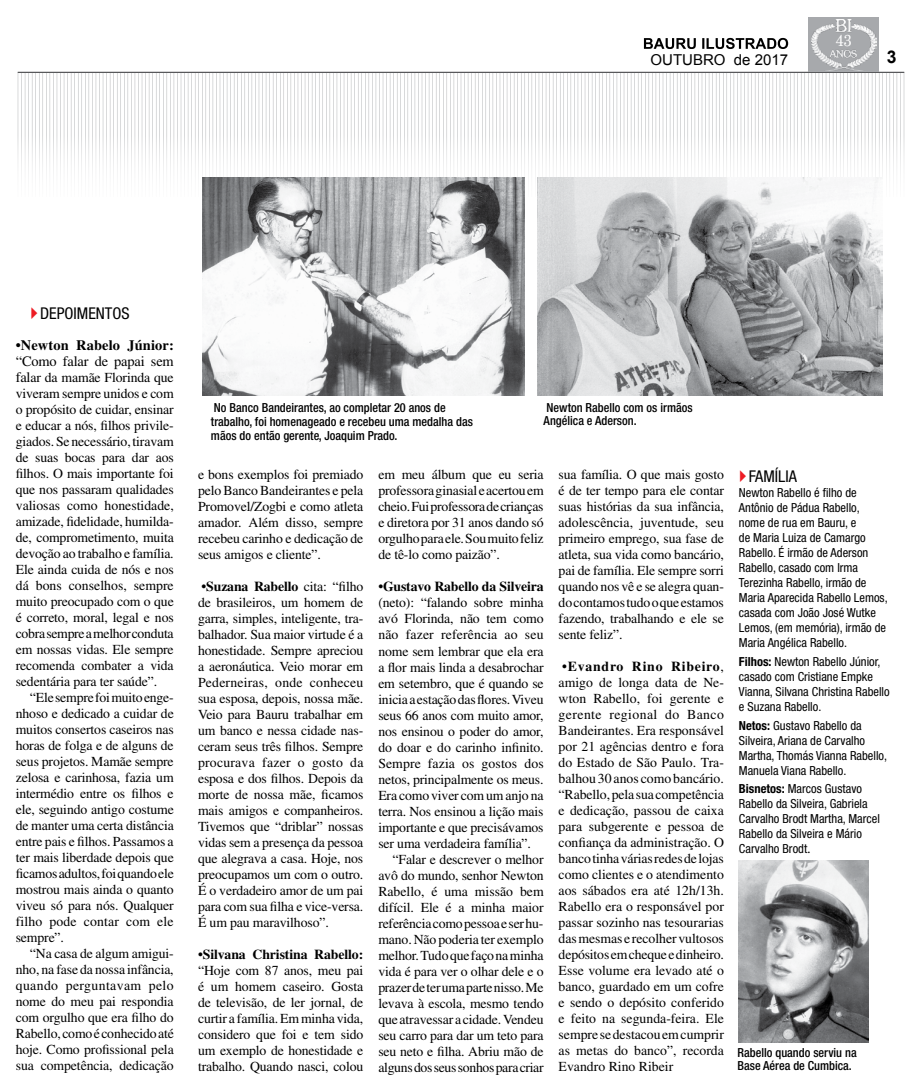
<style>
.page{position:relative;width:922px;height:1088px;background:#fff}
.page>*{position:absolute;margin:0;border:0;box-sizing:border-box;transform-origin:0 0}
.t1{font:700 17.5px "Arial";color:#000}
.t2{font:condensed 16.25px "Helvetica Neue";color:#000}
.t3{font:16.25px "Grad";color:#fff;scale:.95 1}
.t4{font:15px "Arial";color:#000}
.t5{font:14.38px "Toronto PS Bold";letter-spacing:.01em;color:#000}
.t6{font:14.38px "Toronto";letter-spacing:-.01em;color:#000}
.t7{font:13.75px/16px "Toronto";letter-spacing:-.01em;color:#000;text-align:justify}
.t8{font:13.75px "Toronto PS Bold";letter-spacing:-.005em;color:#000}
.t9{font:13.75px "Toronto";letter-spacing:.01em;color:#000}
.t10{font:13.75px "Toronto PS Bold";letter-spacing:.055em;color:#000}
.t11{font:condensed 12.5px/15px "Helvetica Neue";color:#000}
.t12{font:500 condensed 12.5px/13.8px "Helvetica Neue";color:#000}
.s1{font-size:14.38px}
.s2{font-family:"Toronto"}
.s3{font-weight:700}
.s4{font-family:"Toronto";font-stretch:normal;font-size:14.38px}
</style>
<div class="page">
<svg style="left:18px;top:73px;width:886px;height:124px"></svg>
<svg style="left:643px;top:38px;width:145px;height:11px"></svg>
<hr style="left:18px;top:72px;width:886px;height:1px;background:#58595b">
<div style="left:808px;top:18px;width:71px;height:54px;background:#a7a9ac"></div>
<img style="left:811px;top:19px;width:65px;height:52px">
<div style="left:824px;top:34px;width:39px;height:14px;background:#a7a9ac"></div>
<img style="left:738px;top:860px;width:129px;height:182px">
<img style="left:537px;top:177px;width:345px;height:218px">
<img style="left:202px;top:177px;width:322px;height:219px">
<p class="t3" style="left:835px;top:31px;width:18px">43</p>
<p class="t4" style="left:650px;top:50px;width:139px">OUTUBRO de 2017</p>
<p class="t1" style="left:886px;top:45px;width:11px">3</p>
<p class="t2" style="left:40px;top:304px;width:91px">DEPOIMENTOS</p>
<p class="t5" style="left:16px;top:336px;width:159px">•Newton Rabelo Júnior:</p>
<p class="t6" style="left:16px;top:353px;width:159px">“Como falar de papai sem</p>
<p class="t7" style="left:16px;top:369px;width:159px"><span class="s1">fal</span>ar da mamãe Florinda que viveram sempre unidos e com o propósito de cuidar, ensinar e educar a nós, filhos privile&shy;giados. Se necessário, tiravam de suas bocas para dar aos filhos. O mais importante foi que nos passaram qualidades valiosas como honestidade, amizade, fidelidade, humilda&shy;de, comprometimento, muita devoção ao trabalho e família.<br>Ele ainda cuida de nós e nos dá bons conselhos, sempre muito preocupado com o que é correto, moral, legal e nos cobra sempre a melhor conduta em nossas vidas. Ele sempre recomenda combater a vida sedentária para ter saúde”.</p>
<p class="t7" style="left:16px;top:689px;width:159px;text-indent:14px">“Ele sempre foi muito enge&shy;nhoso e dedicado a cuidar de muitos consertos caseiros nas horas de folga e de alguns de seus projetos. Mamãe sempre zelosa e carinhosa, fazia um intermédio entre os filhos e ele, seguindo antigo costume de manter uma certa distância entre pais e filhos. Passamos a ter mais liberdade depois que ficamos adultos, foi quando ele mostrou mais ainda o quanto viveu só para nós. Qualquer filho pode contar com ele sempre”.</p>
<p class="t7" style="left:16px;top:945px;width:159px;text-indent:14px">“Na casa de algum amigui&shy;nho, na fase da nossa infância, quando perguntavam pelo nome do meu pai respondia com orgulho que era filho do Rabello, como é conhecido até hoje. Como profissional pela sua competência, dedicação</p>
<p class="t12" style="left:543px;top:400px;width:151px">Newton Rabello com os irmãos<br>Angélica e Aderson.</p>
<p class="t12" style="left:211px;top:400px;width:263px">No Banco Bandeirantes, ao completar 20 anos de trabalho, foi homenageado e recebeu uma medalha das mãos do então gerente, Joaquim Prado.</p>
<p class="t7" style="left:378px;top:467px;width:167px">em meu álbum que eu seria professora ginasial e acertou em cheio. Fui professora de crianças e diretora por 31 anos dando só orgulho para ele. Sou muito feliz de tê-lo como paizão”.</p>
<p class="t8" style="left:378px;top:579px;width:167px">•Gustavo Rabello da Silveira</p>
<p class="t7" style="left:378px;top:595px;width:167px">(neto): “falando sobre minha</p>
<p class="t7" style="left:378px;top:611px;width:167px">avó Florinda, não tem como</p>
<p class="t9" style="left:378px;top:627px;width:167px">não fazer referência ao seu</p>
<p class="t7" style="left:378px;top:643px;width:167px">nome sem lembrar que ela era</p>
<p class="t7" style="left:378px;top:659px;width:167px">a flor mais linda a desabrochar</p>
<p class="t7" style="left:378px;top:675px;width:167px">em setembro, que é quando se</p>
<p class="t7" style="left:378px;top:691px;width:167px">inicia a estação das flores. Viveu</p>
<p class="t7" style="left:378px;top:707px;width:167px">seus 66 anos com muito amor,</p>
<p class="t7" style="left:378px;top:723px;width:167px">nos ensinou o poder do amor,</p>
<p class="t7" style="left:378px;top:739px;width:167px">do doar e do carinho infinito.</p>
<p class="t9" style="left:378px;top:755px;width:167px">Sempre fazia os gostos dos</p>
<p class="t7" style="left:378px;top:771px;width:167px">netos, principalmente os meus.</p>
<p class="t7" style="left:378px;top:787px;width:167px">Era como viver com um anjo na</p>
<p class="t7" style="left:378px;top:803px;width:167px">terra. Nos ensinou a lição mais</p>
<p class="t7" style="left:378px;top:819px;width:167px">importante e que precisávamos</p>
<p class="t7" style="left:378px;top:835px;width:154px">ser uma verdadeira família”.</p>
<p class="t7" style="left:392px;top:851px;width:152px">“Falar e descrever o melhor</p>
<p class="t7" style="left:378px;top:867px;width:167px">avô do mundo, senhor Newton</p>
<p class="t7" style="left:378px;top:883px;width:167px">Rabello, é uma missão bem</p>
<p class="t7" style="left:378px;top:899px;width:167px">difícil. Ele é a minha maior</p>
<p class="t7" style="left:378px;top:915px;width:167px">referência como pessoa e ser hu-</p>
<p class="t7" style="left:378px;top:931px;width:167px">mano. Não poderia ter exemplo</p>
<p class="t7" style="left:378px;top:947px;width:167px">melhor. Tudo que faço na minha</p>
<p class="t7" style="left:378px;top:963px;width:167px">vida é para ver o olhar dele e o</p>
<p class="t7" style="left:378px;top:979px;width:167px">prazer de ter uma parte nisso. Me</p>
<p class="t7" style="left:378px;top:995px;width:167px">levava à escola, mesmo tendo</p>
<p class="t7" style="left:378px;top:1011px;width:167px">que atravessar a cidade. Vendeu</p>
<p class="t7" style="left:378px;top:1027px;width:167px">seu carro para dar um teto para</p>
<p class="t7" style="left:378px;top:1043px;width:167px">seu neto e filha. Abriu mão de</p>
<p class="t7" style="left:378px;top:1059px;width:167px">alguns dos seus sonhos para criar</p>
<p class="t7" style="left:558px;top:466px;width:167px">sua família. O que mais gosto é de ter tempo para ele contar suas histórias da sua infância, adolescência, juventude, seu primeiro emprego, sua fase de atleta, sua vida como bancário, pai de família. Ele sempre sorri quando nos vê e se alegra quan&shy;do contamos tudo o que estamos fazendo, trabalhando e ele se sente feliz”.</p>
<p class="t10" style="left:562px;top:658px;width:163px">•Evandro Rino Ribeiro<span class="s2">,</span></p>
<p class="t7" style="left:558px;top:674px;width:167px">amigo de longa data de Ne&shy;wton Rabello, foi gerente e gerente regional do Banco Bandeirantes. Era responsável por 21 agências dentro e fora do Estado de São Paulo. Tra&shy;balhou 30 anos como bancário. “Rabello, pela sua competência e dedicação, passou de caixa para subgerente e pessoa de confiança da administração. O banco tinha várias redes de lojas como clientes e o atendimento aos sábados era até 12h/13h.<br>Rabello era o responsável por passar sozinho nas tesourarias das mesmas e recolher vultosos depósitos em cheque e dinheiro.<br>Esse volume era levado até o banco, guardado em um cofre e sendo o depósito conferido e feito na segunda-feira. Ele sempre se destacou em cumprir as metas do banco”, recorda Evandro Rino Ribeir</p>
<p class="t7" style="left:198px;top:466px;width:167px">e bons exemplos foi premiado pelo Banco Bandeirantes e pela Promovel/Zogbi e como atleta amador. Além disso, sempre recebeu carinho e dedicação de seus amigos e cliente”.</p>
<p class="t8" style="left:201px;top:578px;width:163px">•Suzana Rabello <span class="s2">cita: “filho</span></p>
<p class="t7" style="left:198px;top:594px;width:167px">de brasileiros, um homem de garra, simples, inteligente, tra&shy;balhador. Sua maior virtude é a honestidade. Sempre apreciou a aeronáutica. Veio morar em Pederneiras, onde conheceu sua esposa, depois, nossa mãe.<br>Veio para Bauru trabalhar em um banco e nessa cidade nas&shy;ceram seus três filhos. Sempre procurava fazer o gosto da esposa e dos filhos. Depois da morte de nossa mãe, ficamos mais amigos e companheiros.<br>Tivemos que “driblar” nossas vidas sem a presença da pessoa que alegrava a casa. Hoje, nos preocupamos um com o outro.<br>É o verdadeiro amor de um pai para com sua filha e vice-versa.<br>É um pau maravilhoso”.</p>
<p class="t8" style="left:198px;top:946px;width:167px">•Silvana Christina Rabello:</p>
<p class="t7" style="left:198px;top:962px;width:167px">“Hoje com 87 anos, meu pai é um homem caseiro. Gosta de televisão, de ler jornal, de curtir a família. Em minha vida, considero que foi e tem sido um exemplo de honestidade e trabalho. Quando nasci, colou</p>
<p class="t2" style="left:748px;top:467px;width:49px">FAMÍLIA</p>
<p class="t11" style="left:738px;top:485px;width:150px">Newton Rabello é filho de<br>Antônio de Pádua Rabello, nome de rua em Bauru, e<br>de Maria Luiza de Camargo<br>Rabello. É irmão de Aderson<br>Rabello, casado com Irma<br>Terezinha Rabello, irmão de<br>Maria Aparecida Rabello Lemos, casada com João José Wutke<br>Lemos, (em memória), irmão de<br>Maria Angélica Rabello.</p>
<p class="t11" style="left:738px;top:654px;width:152px"><span class="s3">Filhos:</span> Newton Rabello Júnior, casado com Cristiane Empke<br>Vianna, Silvana Christina Rabello e Suzana Rabello.</p>
<p class="t11" style="left:738px;top:717px;width:150px"><span class="s3">Netos:</span> Gustavo Rabello da<br>Silveira, Ariana de Carvalho<br>Martha, Thomás Vianna Rabello,<br>Manuela Viana Rabello.</p>
<p class="t11" style="left:738px;top:781px;width:142px"><span class="s3">Bisnetos:</span> Marcos Gustavo<br>Rabello da Silveira, Gabriela<br>Carvalho Brodt Martha, Marcel<br>Rabello da Silveira e Mário<br>Carvalho Brodt<span class="s4">.</span></p>
<p class="t12" style="left:737px;top:1045px;width:121px">Rabello quando serviu na<br>Base Aérea de Cumbica.</p>
</div>
